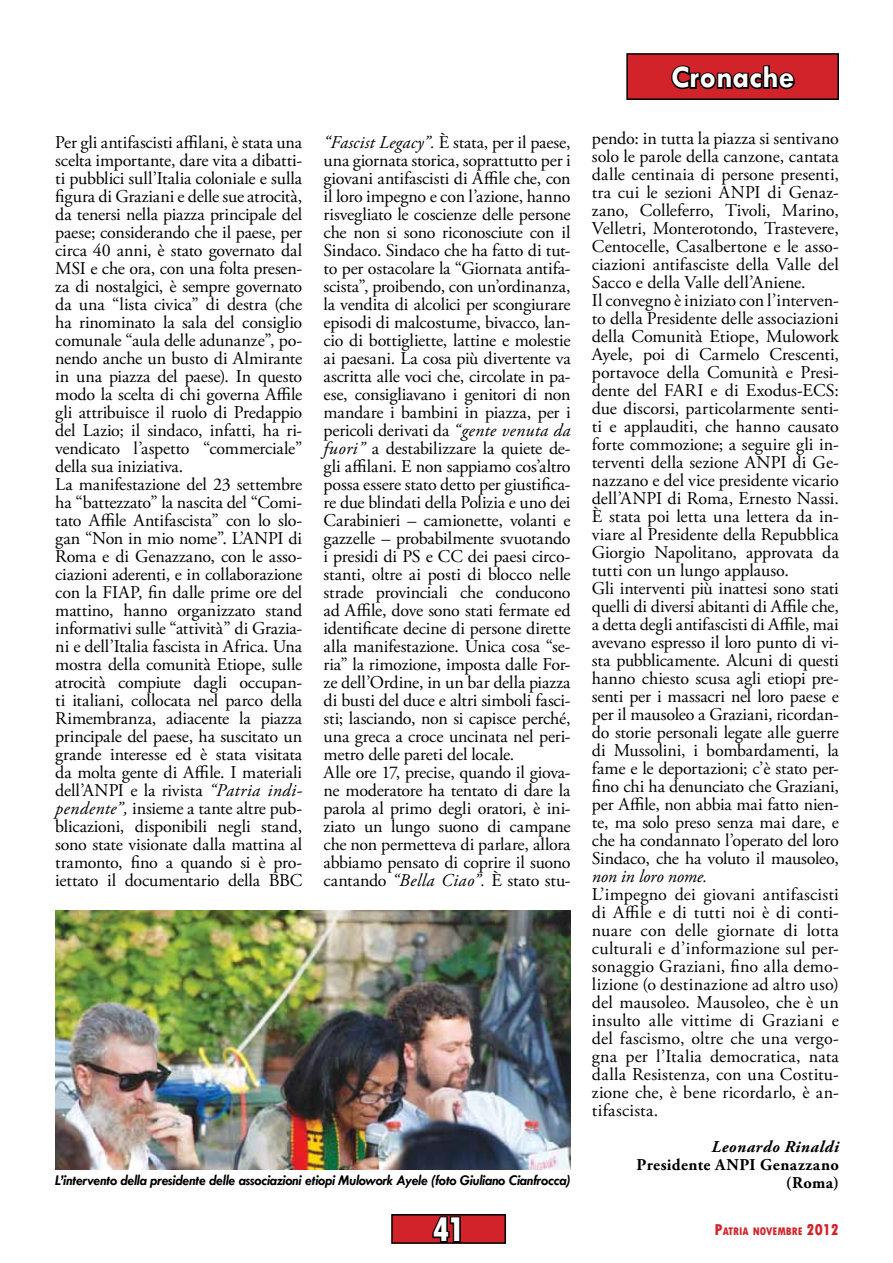
<style>
.page{position:relative;width:893px;height:1263px;background:#fff}
.page>*{position:absolute;margin:0;border:0;box-sizing:border-box;transform-origin:0 0}
.t1{font:800 condensed 36px "Tw Cen";color:#fff}
.t2{font:700 31.5px "Tw Cen";color:#fff}
.Stile_di_paragrafo_7{font:18px/18px "Adobe Garamond Pro";letter-spacing:-.015em;color:#000;text-align:justify}
.Stile_di_paragrafo_7-2{font:700 16.5px "Adobe Garamond Pro";letter-spacing:.025em;color:#000}
.Stile_di_paragrafo_7-3{font:italic 700 16.5px "Adobe Garamond Pro";letter-spacing:.035em;color:#000}
.t3{font:italic 700 15px "Tw Cen";letter-spacing:-.025em;color:#000}
.t4{font:800 condensed 11.55px "Tw Cen";color:#d2232a}
.s1{font-style:italic}
.s2{font-size:16.5px}
</style>
<div class="page">
<div style="left:392px;top:1215px;width:113px;height:28px;background:#d2232a"></div>
<svg style="left:432px;top:1217px;width:29px;height:24px"></svg>
<div style="left:391px;top:1214px;width:115px;height:30px;border:2px solid #000"></div>
<div style="left:627px;top:54px;width:211px;height:45px;background:#d2232a"></div>
<svg style="left:671px;top:65px;width:124px;height:25px"></svg>
<div style="left:626px;top:53px;width:213px;height:47px;border:2px solid #000"></div>
<img style="left:55px;top:910px;width:516px;height:259px">
<p class="Stile_di_paragrafo_7" style="left:55px;top:134px;width:249px">Per gli antifascisti affilani, è stata una scelta importante, dare vita a dibatti&shy;ti pubblici sull’Italia coloniale e sulla figura di Graziani e delle sue atrocità, da tenersi nella piazza principale del paese; considerando che il paese, per circa 40 anni, è stato governato dal MSI e che ora, con una folta presen&shy;za di nostalgici, è sempre governato da una “lista civica” di destra (che ha rinominato la sala del consiglio comunale “aula delle adunanze”, po&shy;nendo anche un busto di Almirante in una piazza del paese). In questo modo la scelta di chi governa Affile gli attribuisce il ruolo di Predappio del Lazio; il sindaco, infatti, ha ri&shy;vendicato l’aspetto “commerciale” della sua iniziativa.</p>
<p class="Stile_di_paragrafo_7" style="left:55px;top:476px;width:249px">La manifestazione del 23 settembre ha “battezzato” la nascita del “Comi&shy;tato Affile Antifascista” con lo slo&shy;gan “Non in mio nome”. L’ANPI di Roma e di Genazzano, con le asso&shy;ciazioni aderenti, e in collaborazione con la FIAP, fin dalle prime ore del mattino, hanno organizzato stand informativi sulle “attività” di Grazia&shy;ni e dell’Italia fascista in Africa. Una mostra della comunità Etiope, sulle atrocità compiute dagli occupan&shy;ti italiani, collocata nel parco della Rimembranza, adiacente la piazza principale del paese, ha suscitato un grande interesse ed è stata visitata da molta gente di Affile. I materiali dell’ANPI e la rivista <span class="s1">“Patria indi&shy;pendente”,</span> insieme a tante altre pub&shy;blicazioni, disponibili negli stand, sono state visionate dalla mattina al tramonto, fino a quando si è pro&shy;iettato il documentario della BBC</p>
<p class="Stile_di_paragrafo_7" style="left:324px;top:134px;width:249px"><span class="s1">“Fascist Legacy”.</span> È stata, per il paese, una giornata storica, soprattutto per i giovani antifascisti di Affile che, con il loro impegno e con l’azione, hanno risvegliato le coscienze delle persone che non si sono riconosciute con il Sindaco. Sindaco che ha fatto di tut&shy;to per ostacolare la “Giornata antifa&shy;scista”, proibendo, con un’ordinanza, la vendita di alcolici per scongiurare episodi di malcostume, bivacco, lan&shy;cio di bottigliette, lattine e molestie ai paesani. La cosa più divertente va ascritta alle voci che, circolate in pa&shy;ese, consigliavano i genitori di non mandare i bambini in piazza, per i pericoli derivati da <span class="s1">“gente venuta da fuori”</span> a destabilizzare la quiete de&shy;gli affilani. E non sappiamo cos’altro possa essere stato detto per giustifica&shy;re due blindati della Polizia e uno dei Carabinieri – camionette, volanti e gazzelle – probabilmente svuotando i presidi di PS e CC dei paesi circo&shy;stanti, oltre ai posti di blocco nelle strade provinciali che conducono ad Affile, dove sono stati fermate ed identificate decine di persone dirette alla manifestazione. Unica cosa “se&shy;ria” la rimozione, imposta dalle For&shy;ze dell’Ordine, in un bar della piazza di busti del duce e altri simboli fasci&shy;sti; lasciando, non si capisce perché, una greca a croce uncinata nel peri&shy;metro delle pareti del locale.</p>
<p class="Stile_di_paragrafo_7" style="left:324px;top:764px;width:249px">Alle ore 17, precise, quando il giova&shy;ne moderatore ha tentato di dare la parola al primo degli oratori, è ini&shy;ziato un lungo suono di campane che non permetteva di parlare, allora abbiamo pensato di coprire il suono cantando <span class="s1">“Bella Ciao”.</span> È stato stu-</p>
<p class="t2" style="left:671px;top:59px;width:124px">Cronache</p>
<p class="Stile_di_paragrafo_7" style="left:592px;top:130px;width:249px">pendo: in tutta la piazza si sentivano solo le parole della canzone, cantata dalle centinaia di persone presenti, tra cui le sezioni ANPI di Genaz&shy;zano, Colleferro, Tivoli, Marino, Velletri, Monterotondo, Trastevere, Centocelle, Casalbertone e le asso&shy;ciazioni antifasciste della Valle del Sacco e della Valle dell’Aniene.</p>
<p class="Stile_di_paragrafo_7" style="left:592px;top:292px;width:249px">Il convegno è iniziato con l’interven&shy;to della Presidente delle associazioni della Comunità Etiope, Mulowork Ayele, poi di Carmelo Crescenti, portavoce della Comunità e Presi&shy;dente del FARI e di Exodus-ECS: due discorsi, particolarmente senti&shy;ti e applauditi, che hanno causato forte commozione; a seguire gli in&shy;terventi della sezione ANPI di Ge&shy;nazzano e del vice presidente vicario dell’ANPI di Roma, Ernesto Nassi.<br>È stata poi letta una lettera da in&shy;viare al Presidente della Repubblica Giorgio Napolitano, approvata da tutti con un lungo applauso.</p>
<p class="Stile_di_paragrafo_7" style="left:592px;top:580px;width:249px">Gli interventi più inattesi sono stati quelli di diversi abitanti di Affile che, a detta degli antifascisti di Affile, mai avevano espresso il loro punto di vi&shy;sta pubblicamente. Alcuni di questi hanno chiesto scusa agli etiopi pre&shy;senti per i massacri nel loro paese e per il mausoleo a Graziani, ricordan&shy;do storie personali legate alle guerre di Mussolini, i bombardamenti, la fame e le deportazioni; c’è stato per&shy;fino chi ha denunciato che Graziani, per Affile, non abbia mai fatto nien&shy;te, ma solo preso senza mai dare, e che ha condannato l’operato del loro Sindaco, che ha voluto il mausoleo, <span class="s1">non in loro nome.</span></p>
<p class="Stile_di_paragrafo_7" style="left:592px;top:886px;width:249px">L’impegno dei giovani antifascisti di Affile e di tutti noi è di conti&shy;nuare con delle giornate di lotta culturali e d’informazione sul per&shy;sonaggio Graziani, fino alla demo&shy;lizione (o destinazione ad altro uso) del mausoleo. Mausoleo, che è un insulto alle vittime di Graziani e del fascismo, oltre che una vergo&shy;gna per l’Italia democratica, nata dalla Resistenza, con una Costitu&shy;zione che, è bene ricordarlo, è an&shy;tifascista.</p>
<p class="Stile_di_paragrafo_7-3" style="left:712px;top:1137px;width:129px">Leonardo Rinaldi</p>
<p class="Stile_di_paragrafo_7-2" style="left:636px;top:1155px;width:204px">Presidente ANPI Genazzano</p>
<p class="t3" style="left:55px;top:1171px;width:517px">L’intervento della presidente delle associazioni etiopi Mulowork Ayele (foto Giuliano Cianfrocca)</p>
<p class="Stile_di_paragrafo_7-2" style="left:786px;top:1173px;width:55px">(Roma)</p>
<p class="t1" style="left:432px;top:1208px;width:35px">41</p>
<p class="t4" style="left:714px;top:1224px;width:126px"><span class="s2">P</span>ATRIA NOVEMBRE <span class="s2">2012</span></p>
</div>
